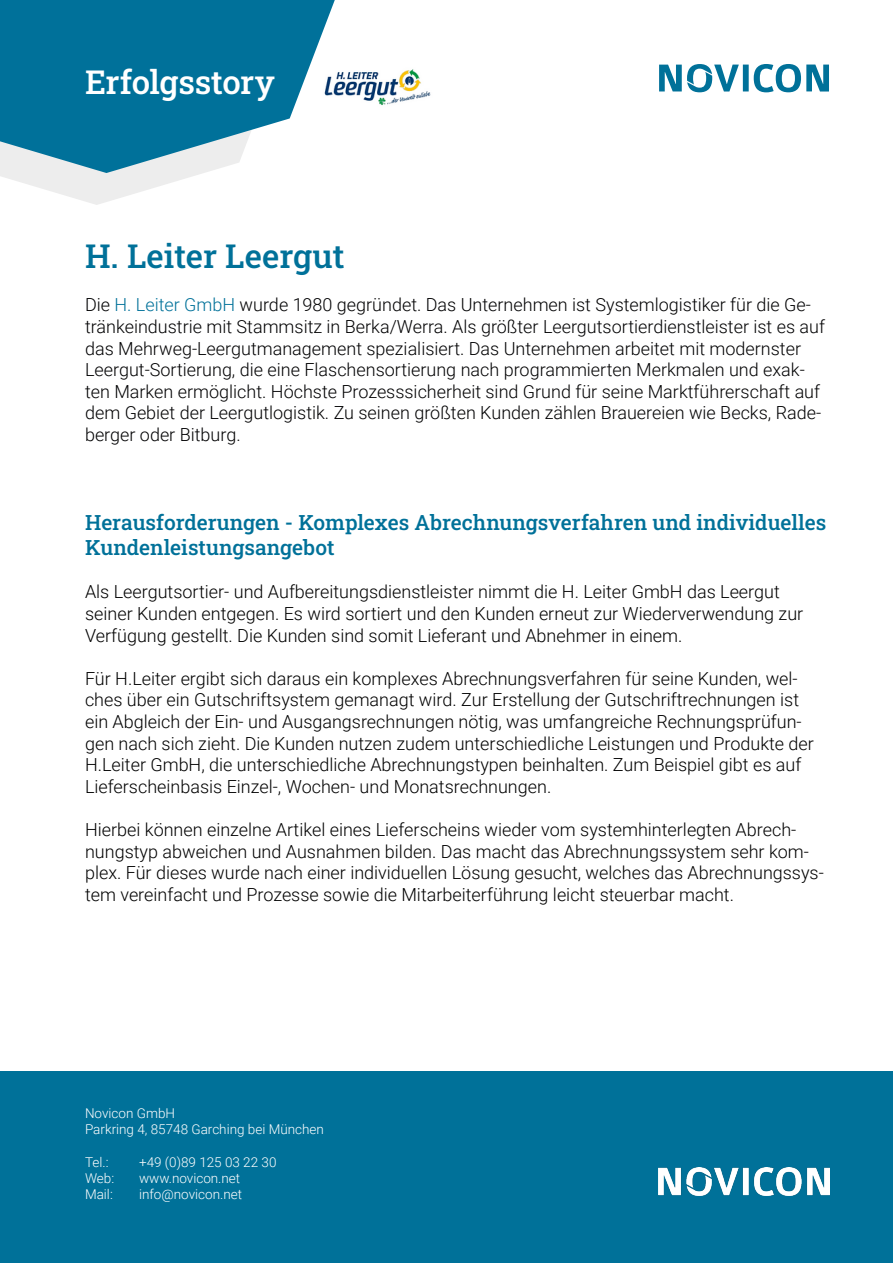
<style>
.page{position:relative;width:893px;height:1263px;background:#fff}
.page>*{position:absolute;margin:0;border:0;box-sizing:border-box;transform-origin:0 0}
.t1{font:500 33px "Roboto Slab";color:#007199}
.t2{font:500 33px "Roboto Slab";letter-spacing:-.015em;color:#fff}
.t3{font:500 21px/25.2px "Roboto Slab";color:#007199}
.t4{font:300 18px/21.6px "Roboto";color:#000}
.t5{font:300 18px/21.6px "Roboto";color:#020203}
.t6{font:300 13.5px/16.2px "Roboto";color:#fff}
.s1{color:#007199}
</style>
<div class="page">
<div style="left:0;top:1071px;width:893px;height:192px;background:#007199"></div>
<svg style="left:0;top:173px;width:202px;height:32px;fill:#ededed"></svg>
<svg style="left:0;top:0;width:335px;height:173px;fill:#00719a"></svg>
<img style="left:659px;top:1167px;width:170px;height:29px">
<img style="left:319px;top:64px;width:112px;height:47px">
<svg style="left:659px;top:64px;width:170px;height:28px"></svg>
<h1 class="t2" style="left:85px;top:59px;width:191px">Erfolgsstory</h1>
<h1 class="t1" style="left:85px;top:234px;width:261px">H. Leiter Leergut</h1>
<p class="t5" style="left:85px;top:293px;width:741px">Die <span class="s1">H. Leiter GmbH</span> wurde 1980 gegründet. Das Unternehmen ist Systemlogistiker für die Ge&shy;tränkeindustrie mit Stammsitz in Berka/Werra. Als größter Leergutsortierdienstleister ist es auf das Mehrweg-Leergutmanagement spezialisiert. Das Unternehmen arbeitet mit modernster Leergut-Sortierung, die eine Flaschensortierung nach programmierten Merkmalen und exak&shy;ten Marken ermöglicht. Höchste Prozesssicherheit sind Grund für seine Marktführerschaft auf dem Gebiet der Leergutlogistik. Zu seinen größten Kunden zählen Brauereien wie Becks, Rade&shy;berger oder Bitburg.</p>
<p class="t3" style="left:85px;top:509px;width:743px">Herausforderungen - Komplexes Abrechnungsverfahren und individuelles<br>Kundenleistungsangebot</p>
<p class="t4" style="left:85px;top:580px;width:720px">Als Leergutsortier- und Aufbereitungsdienstleister nimmt die H. Leiter GmbH das Leergut seiner Kunden entgegen. Es wird sortiert und den Kunden erneut zur Wiederverwendung zur<br>Verfügung gestellt. Die Kunden sind somit Lieferant und Abnehmer in einem.</p>
<p class="t4" style="left:85px;top:667px;width:730px">Für H.Leiter ergibt sich daraus ein komplexes Abrechnungsverfahren für seine Kunden, wel&shy;ches über ein Gutschriftsystem gemanagt wird. Zur Erstellung der Gutschriftrechnungen ist ein Abgleich der Ein- und Ausgangsrechnungen nötig, was umfangreiche Rechnungsprüfun&shy;gen nach sich zieht. Die Kunden nutzen zudem unterschiedliche Leistungen und Produkte der H.Leiter GmbH, die unterschiedliche Abrechnungstypen beinhalten. Zum Beispiel gibt es auf Lieferscheinbasis Einzel-, Wochen- und Monatsrechnungen.</p>
<p class="t4" style="left:85px;top:818px;width:740px">Hierbei können einzelne Artikel eines Lieferscheins wieder vom systemhinterlegten Abrech&shy;nungstyp abweichen und Ausnahmen bilden. Das macht das Abrechnungssystem sehr kom&shy;plex. Für dieses wurde nach einer individuellen Lösung gesucht, welches das Abrechnungssys&shy;tem vereinfacht und Prozesse sowie die Mitarbeiterführung leicht steuerbar macht.</p>
<p class="t6" style="left:85px;top:1105px;width:240px">Novicon GmbH<br>Parkring 4, 85748 Garching bei München</p>
<p class="t6" style="left:85px;top:1153px;width:25px">Tel.:</p>
<p class="t6" style="left:139px;top:1153px;width:139px">+49 (0)89 125 03 22 30</p>
<p class="t6" style="left:85px;top:1169px;width:31px">Web:</p>
<p class="t6" style="left:139px;top:1169px;width:103px">www.novicon.net</p>
<p class="t6" style="left:85px;top:1186px;width:29px">Mail:</p>
<p class="t6" style="left:139px;top:1186px;width:105px">info@novicon.net</p>
</div>
